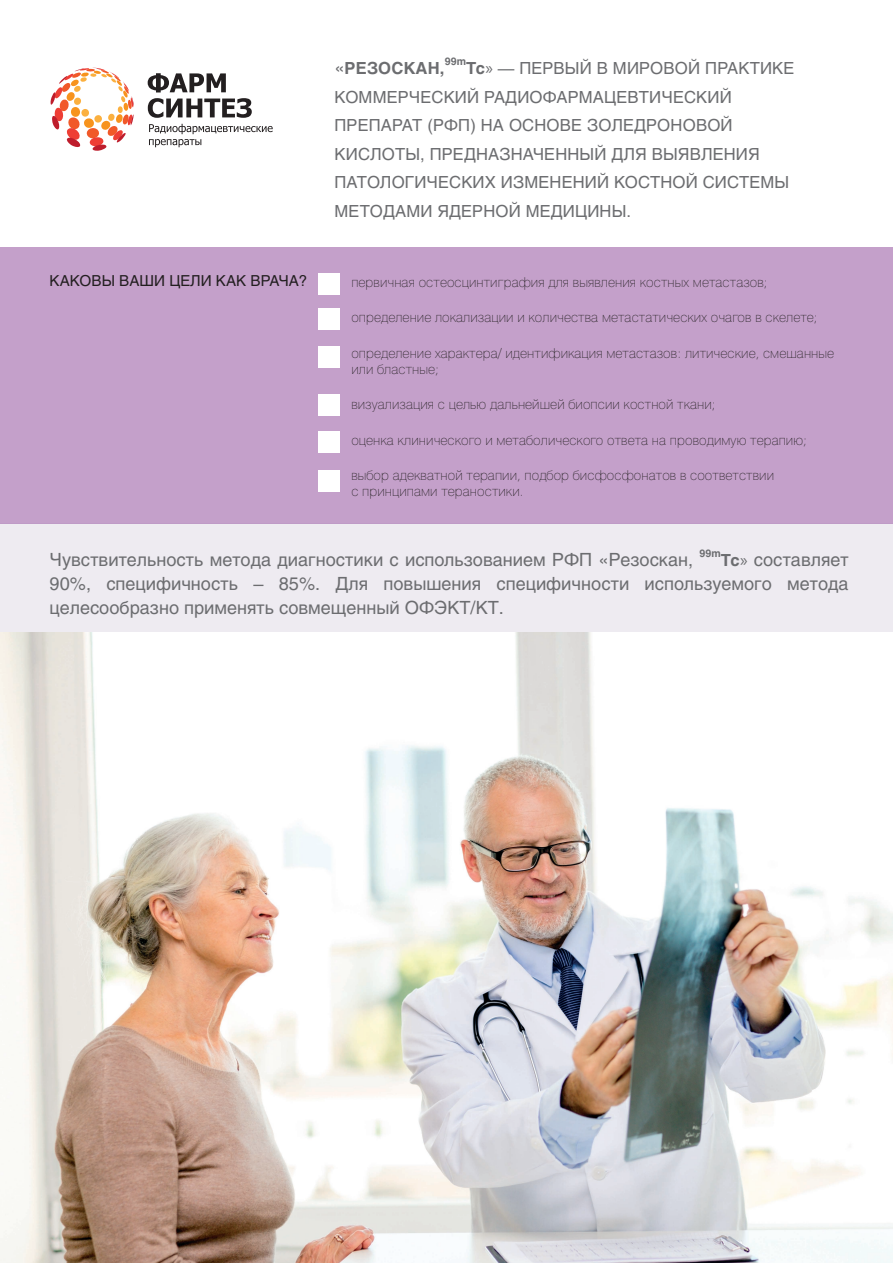
<style>
.page{position:relative;width:893px;height:1263px;background:#fff}
.page>*{position:absolute;margin:0;border:0;box-sizing:border-box;transform-origin:0 0}
.t1{font:18px/24px "Helios C";color:#6c6d70;text-align:justify}
.t2{font:16.5px/28.5px "Helios C";letter-spacing:.01em;color:#6c6d70}
.t3{font:700 16.5px "Helios C";letter-spacing:.01em;color:#6c6d70}
.t4{font:15px "Helios C";color:#231f20}
.t5{font:100 13.5px/16.2px "Helios";letter-spacing:.01em;color:#231f20}
.t6{font:700 10.5px "Helios C";letter-spacing:.01em;color:#6c6d70}
.s1{font-weight:700}
.s2{font-family:"Myriad Pro";font-size:18px}
.s3{font-weight:400;font-size:18px}
.s4{font-weight:700;font-size:16.5px}
.s5{font-family:"Myriad Pro"}
</style>
<div class="page">
<div style="left:0;top:524px;width:893px;height:374px;background:#eeebf1"></div>
<svg style="left:50px;top:68px;width:84px;height:83px"></svg>
<svg style="left:148px;top:73px;width:78px;height:19px"></svg>
<svg style="left:148px;top:98px;width:104px;height:20px"></svg>
<svg style="left:149px;top:124px;width:124px;height:23px"></svg>
<div style="left:0;top:247px;width:893px;height:276px;background:#c4a0ca"></div>
<hr style="left:0;top:523px;width:893px;height:1px;background:#bf9bc7">
<div style="left:318px;top:273px;width:22px;height:21px;background:#fff"></div>
<div style="left:318px;top:308px;width:22px;height:21px;background:#fff"></div>
<div style="left:318px;top:347px;width:22px;height:21px;background:#fff"></div>
<div style="left:318px;top:394px;width:22px;height:21px;background:#fff"></div>
<div style="left:318px;top:431px;width:22px;height:21px;background:#fff"></div>
<div style="left:318px;top:470px;width:22px;height:21px;background:#fff"></div>
<img style="left:0;top:632px;width:893px;height:631px">
<p class="t4" style="left:50px;top:271px;width:259px">КАКОВЫ ВАШИ ЦЕЛИ КАК ВРАЧА?</p>
<p class="t6" style="left:445px;top:55px;width:23px">99m</p>
<p class="t2" style="left:335px;top:54px;width:461px;text-indent:132px"><span class="s1">Tc</span><span class="s2">»</span> — ПЕРВЫЙ В МИРОВОЙ ПРАКТИКЕ КОММЕРЧЕСКИЙ РАДИОФАРМАЦЕВТИЧЕСКИЙ ПРЕПАРАТ (РФП) НА ОСНОВЕ ЗОЛЕДРОНОВОЙ КИСЛОТЫ, ПРЕДНАЗНАЧЕННЫЙ ДЛЯ ВЫЯВЛЕНИЯ ПАТОЛОГИЧЕСКИХ ИЗМЕНЕНИЙ КОСТНОЙ СИСТЕМЫ МЕТОДАМИ ЯДЕРНОЙ МЕДИЦИНЫ.</p>
<p class="t3" style="left:334px;top:59px;width:112px"><span class="s3">«</span>РЕЗОСКАН,</p>
<p class="t5" style="left:351px;top:274px;width:418px">первичная остеосцинтиграфия для выявления костных метастазов;</p>
<p class="t5" style="left:351px;top:310px;width:468px">определение локализации и количества метастатических очагов в скелете;</p>
<p class="t5" style="left:351px;top:345px;width:484px">определение характера/ идентификация метастазов: литические, смешанные или бластные;</p>
<p class="t5" style="left:351px;top:397px;width:366px">визуализация с целью дальнейшей биопсии костной ткани;</p>
<p class="t5" style="left:351px;top:432px;width:457px">оценка клинического и метаболического ответа на проводимую терапию;</p>
<p class="t5" style="left:351px;top:467px;width:424px">выбор адекватной терапии, подбор бисфосфонатов в соответствии с принципами тераностики.</p>
<h1 class="t1" style="left:50px;top:547px;width:645px">Чувствительность метода диагностики с использованием РФП «Резоскан,</h1>
<p class="t6" style="left:699px;top:547px;width:23px">99m</p>
<h1 class="t1" style="left:50px;top:547px;width:800px;text-indent:671px"><span class="s4">Tc</span><span class="s5">»</span> составляет 90%, специфичность – 85%. Для повышения специфичности используемого метода целесообразно применять совмещенный ОФЭКТ/КТ.</h1>
</div>
